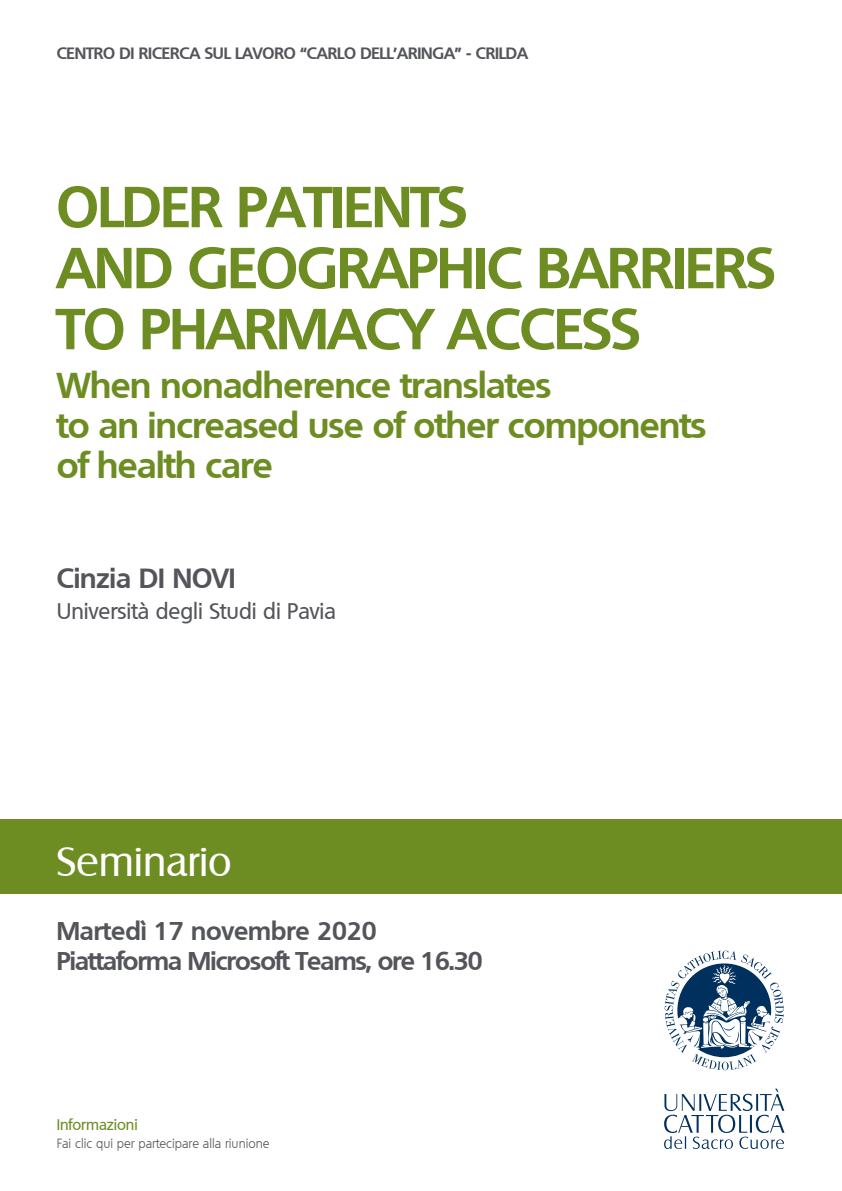
<style>
.page{position:relative;width:842px;height:1191px;background:#fff}
.page>*{position:absolute;margin:0;border:0;box-sizing:border-box;transform-origin:0 0}
.Titolo{font:700 56px/61px "Quebec";letter-spacing:-.015em;color:#6d8d23}
.Evento{font:40px "Salzburg";color:#fff}
.Sottotitolo{font:700 35px/40px "Quebec";letter-spacing:-.015em;color:#6d8d23}
.professore{font:700 27px "Quebec";color:#54555a}
.Aula-ora{font:700 25px "Quebec";letter-spacing:-.03em;color:#54555a}
.Data{font:700 25px "Quebec";color:#54555a}
.professore-2{font:500 22px "Quebec";color:#54555a}
.Uni{font:700 16px "Quebec";letter-spacing:-.01em;color:#54555a}
.info_tit{font:500 15px "Quebec";color:#6d8d23}
.info{font:300 13px "Quebec";color:#54555a}
</style>
<div class="page">
<div style="left:0;top:819px;width:842px;height:75px;background:#6d8d23"></div>
<svg style="left:664px;top:950px;width:120px;height:120px"></svg>
<svg style="left:664px;top:1088px;width:120px;height:61px"></svg>
<p class="Uni" style="left:57px;top:43px;width:473px">CENTRO DI RICERCA SUL LAVORO “CARLO DELL’ARINGA” - CRILDA</p>
<p class="Titolo" style="left:57px;top:175px;width:720px">OLDER PATIENTS<br>AND GEOGRAPHIC BARRIERS<br>TO PHARMACY ACCESS</p>
<p class="Sottotitolo" style="left:57px;top:364px;width:651px">When nonadherence translates<br>to an increased use of other components of health care</p>
<p class="professore" style="left:57px;top:561px;width:180px">Cinzia DI NOVI</p>
<p class="professore-2" style="left:57px;top:597px;width:281px">Università degli Studi di Pavia</p>
<p class="Evento" style="left:57px;top:837px;width:177px">Seminario</p>
<p class="Data" style="left:57px;top:914px;width:321px">Martedì 17 novembre 2020</p>
<p class="Aula-ora" style="left:57px;top:944px;width:427px">Piattaforma Microsoft Teams, ore 16.30</p>
<p class="info_tit" style="left:57px;top:1115px;width:83px">Informazioni</p>
<p class="info" style="left:57px;top:1135px;width:215px">Fai clic qui per partecipare alla riunione</p>
</div>
